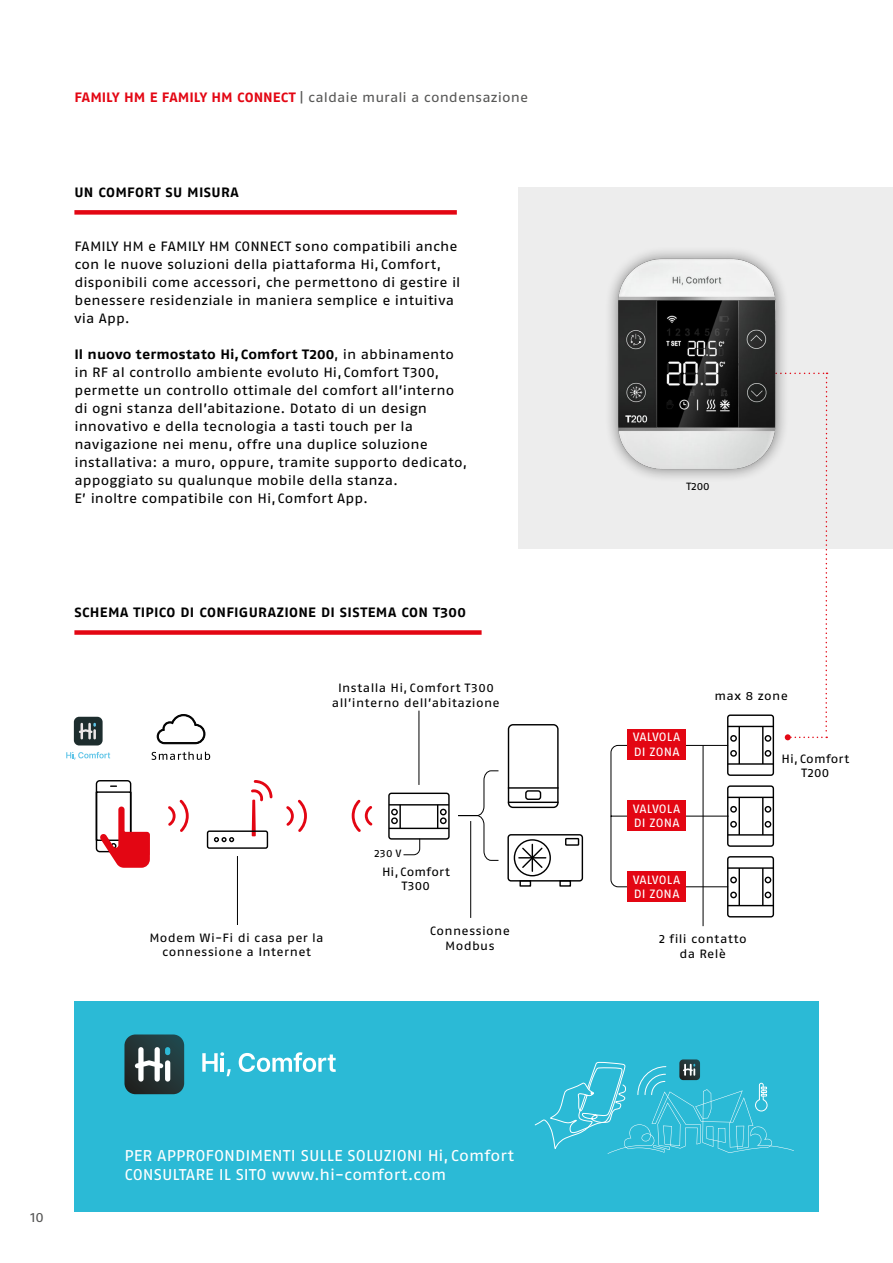
<style>
.page{position:relative;width:893px;height:1263px;background:#fff}
.page>*{position:absolute;margin:0;border:0;box-sizing:border-box;transform-origin:0 0}
.t1{font:15.6px/18.8px "Fago Ex Lf";letter-spacing:.005em;color:#fff}
.t2{font:13.5px/18px "Fago Ex Lf";letter-spacing:.005em;color:#000}
.t3{font:700 13.5px "Fago Ex Lf";letter-spacing:.025em;color:#000}
.t4{font:13.5px "Fago Ex Lf";letter-spacing:.005em;color:#575756}
.t5{font:12px/14.4px "Fago Ex Lf";letter-spacing:.03em;color:#000;text-align:center}
.t6{font:12px/14.4px "Fago Ex Lf";letter-spacing:.01em;color:#fff}
.t7{font:10.5px "Fago Ex Lf";letter-spacing:.005em;color:#000}
.s1{font-weight:700;color:#e30613}
.s2{font-weight:700}
</style>
<div class="page">
<div style="left:518px;top:187px;width:375px;height:361px;background:#ededed"></div>
<div style="left:74px;top:210px;width:383px;height:5px;background:#e30613"></div>
<div style="left:74px;top:1001px;width:745px;height:211px;background:#2bbad6"></div>
<hr style="left:703px;top:745px;width:1px;height:181px;background:#000">
<hr style="left:470px;top:821px;width:1px;height:97px;background:#000">
<hr style="left:419px;top:711px;width:1px;height:74px;background:#000">
<hr style="left:237px;top:856px;width:1px;height:70px;background:#000">
<svg style="left:351px;top:799px;width:22px;height:33px"></svg>
<svg style="left:610px;top:745px;width:117px;height:142px"></svg>
<svg style="left:286px;top:799px;width:21px;height:33px"></svg>
<svg style="left:206px;top:780px;width:67px;height:69px"></svg>
<svg style="left:403px;top:840px;width:17px;height:15px"></svg>
<div style="left:628px;top:729px;width:58px;height:31px;background:#e30613"></div>
<div style="left:628px;top:800px;width:58px;height:31px;background:#e30613"></div>
<div style="left:628px;top:871px;width:58px;height:31px;background:#e30613"></div>
<svg style="left:168px;top:799px;width:21px;height:33px"></svg>
<svg style="left:157px;top:714px;width:48px;height:30px"></svg>
<svg style="left:152px;top:752px;width:58px;height:8px"></svg>
<svg style="left:74px;top:717px;width:29px;height:28px"></svg>
<svg style="left:66px;top:752px;width:44px;height:8px"></svg>
<div style="left:508px;top:724px;width:51px;height:84px;border:1px solid #000;border-radius:5px"></div>
<div style="left:525px;top:790px;width:16px;height:10px;border:1px solid #000;border-radius:2px"></div>
<hr style="left:508px;top:787px;width:50px;height:2px;background:#000">
<hr style="left:508px;top:802px;width:50px;height:1px;background:#000">
<div style="left:727px;top:714px;width:47px;height:62px;border:1px solid #000;border-radius:2px"></div>
<hr style="left:728px;top:726px;width:45px;height:1px;background:#000">
<hr style="left:739px;top:726px;width:1px;height:38px;background:#000">
<hr style="left:762px;top:726px;width:1px;height:38px;background:#000">
<hr style="left:728px;top:763px;width:45px;height:2px;background:#000">
<div style="left:730px;top:735px;width:7px;height:7px;border:1px solid #000;border-radius:50%"></div>
<div style="left:730px;top:750px;width:7px;height:7px;border:1px solid #000;border-radius:50%"></div>
<div style="left:765px;top:735px;width:6px;height:7px;border:1px solid #000;border-radius:50%"></div>
<div style="left:765px;top:750px;width:6px;height:7px;border:1px solid #000;border-radius:50%"></div>
<div style="left:727px;top:785px;width:47px;height:62px;border:1px solid #000;border-radius:2px"></div>
<hr style="left:728px;top:797px;width:45px;height:1px;background:#000">
<hr style="left:739px;top:797px;width:1px;height:38px;background:#000">
<hr style="left:762px;top:797px;width:1px;height:38px;background:#000">
<hr style="left:728px;top:834px;width:45px;height:2px;background:#000">
<div style="left:730px;top:806px;width:7px;height:7px;border:1px solid #000;border-radius:50%"></div>
<div style="left:730px;top:821px;width:7px;height:7px;border:1px solid #000;border-radius:50%"></div>
<div style="left:765px;top:806px;width:6px;height:7px;border:1px solid #000;border-radius:50%"></div>
<div style="left:765px;top:821px;width:6px;height:7px;border:1px solid #000;border-radius:50%"></div>
<div style="left:727px;top:856px;width:47px;height:61px;border:1px solid #000;border-radius:2px"></div>
<hr style="left:728px;top:867px;width:45px;height:2px;background:#000">
<hr style="left:739px;top:868px;width:1px;height:37px;background:#000">
<hr style="left:762px;top:868px;width:1px;height:37px;background:#000">
<hr style="left:728px;top:905px;width:45px;height:1px;background:#000">
<div style="left:730px;top:877px;width:7px;height:6px;border:1px solid #000;border-radius:50%"></div>
<div style="left:730px;top:891px;width:7px;height:7px;border:1px solid #000;border-radius:50%"></div>
<svg style="left:765px;top:877px;width:6px;height:6px"></svg>
<div style="left:765px;top:891px;width:6px;height:7px;border:1px solid #000;border-radius:50%"></div>
<div style="left:388px;top:793px;width:62px;height:47px;border:1px solid #000;border-radius:2px"></div>
<svg style="left:437px;top:805px;width:1px;height:23px"></svg>
<hr style="left:389px;top:804px;width:60px;height:1px;background:#000">
<hr style="left:389px;top:828px;width:60px;height:1px;background:#000">
<hr style="left:399px;top:805px;width:2px;height:23px;background:#000">
<div style="left:391px;top:809px;width:7px;height:6px;border:1px solid #000;border-radius:50%"></div>
<div style="left:391px;top:817px;width:7px;height:7px;border:1px solid #000;border-radius:50%"></div>
<div style="left:440px;top:809px;width:7px;height:6px;border:1px solid #000;border-radius:50%"></div>
<div style="left:440px;top:817px;width:7px;height:7px;border:1px solid #000;border-radius:50%"></div>
<div style="left:507px;top:834px;width:76px;height:47px;border:1px solid #000;border-radius:3px"></div>
<div style="left:565px;top:838px;width:14px;height:8px;border:1px solid #000"></div>
<div style="left:559px;top:880px;width:12px;height:7px;border:1px solid #000"></div>
<div style="left:519px;top:880px;width:12px;height:7px;border:1px solid #000"></div>
<div style="left:514px;top:839px;width:37px;height:37px;border:1px solid #000;border-radius:50%"></div>
<svg style="left:519px;top:844px;width:27px;height:27px"></svg>
<svg style="left:458px;top:770px;width:41px;height:91px"></svg>
<svg style="left:95px;top:780px;width:55px;height:88px"></svg>
<div style="left:74px;top:630px;width:408px;height:5px;background:#e30613"></div>
<svg style="left:771px;top:373px;width:56px;height:367px"></svg>
<svg style="left:124px;top:1034px;width:60px;height:60px;background:#43595c"></svg>
<svg style="left:202px;top:1052px;width:29px;height:24px"></svg>
<svg style="left:239px;top:1052px;width:97px;height:20px"></svg>
<svg style="left:534px;top:1059px;width:260px;height:95px"></svg>
<div style="left:604px;top:245px;width:185px;height:238px;background:#ececec"></div>
<img style="left:609px;top:251px;width:188px;height:225px">
<p class="t4" style="left:74px;top:89px;width:455px"><span class="s1">FAMILY HM E FAMILY HM CONNECT</span> | caldaie murali a condensazione</p>
<p class="t3" style="left:74px;top:184px;width:166px">UN COMFORT SU MISURA</p>
<p class="t2" style="left:74px;top:237px;width:388px">FAMILY HM e FAMILY HM CONNECT sono compatibili anche con le nuove soluzioni della piattaforma Hi,Comfort, disponibili come accessori, che permettono di gestire il benessere residenziale in maniera semplice e intuitiva via App.</p>
<p class="t2" style="left:74px;top:345px;width:394px"><span class="s2">Il nuovo termostato Hi,Comfort T200</span>, in abbinamento in RF al controllo ambiente evoluto Hi,Comfort T300, permette un controllo ottimale del comfort all’interno di ogni stanza dell’abitazione. Dotato di un design innovativo e della tecnologia a tasti touch per la navigazione nei menu, offre una duplice soluzione installativa: a muro, oppure, tramite supporto dedicato, appoggiato su qualunque mobile della stanza.<br>E’ inoltre compatibile con Hi,Comfort App.</p>
<p class="t3" style="left:74px;top:604px;width:393px">SCHEMA TIPICO DI CONFIGURAZIONE DI SISTEMA CON T300</p>
<p class="t5" style="left:332px;top:681px;width:169px">Installa Hi, Comfort T300 all’interno dell’abitazione</p>
<p class="t7" style="left:374px;top:847px;width:29px">230 V</p>
<p class="t5" style="left:382px;top:864px;width:69px">Hi,Comfort<br>T300</p>
<p class="t5" style="left:149px;top:930px;width:176px">Modem Wi-Fi di casa per la connessione a Internet</p>
<p class="t5" style="left:430px;top:923px;width:82px">Connessione<br>Modbus</p>
<p class="t4" style="left:30px;top:1209px;width:15px">10</p>
<p class="t1" style="left:124px;top:1146px;width:391px">PER APPROFONDIMENTI SULLE SOLUZIONI Hi,Comfort<br>CONSULTARE IL SITO www.hi-comfort.com</p>
<p class="t7" style="left:686px;top:480px;width:25px">T200</p>
<p class="t6" style="left:633px;top:730px;width:49px">VALVOLA<br>DI ZONA</p>
<p class="t6" style="left:633px;top:801px;width:49px">VALVOLA<br>DI ZONA</p>
<p class="t6" style="left:633px;top:872px;width:49px">VALVOLA<br>DI ZONA</p>
<p class="t5" style="left:714px;top:688px;width:75px">max 8 zone</p>
<p class="t5" style="left:781px;top:751px;width:69px">Hi,Comfort<br>T200</p>
<p class="t5" style="left:659px;top:932px;width:90px">2 fili contatto da Relè</p>
</div>
